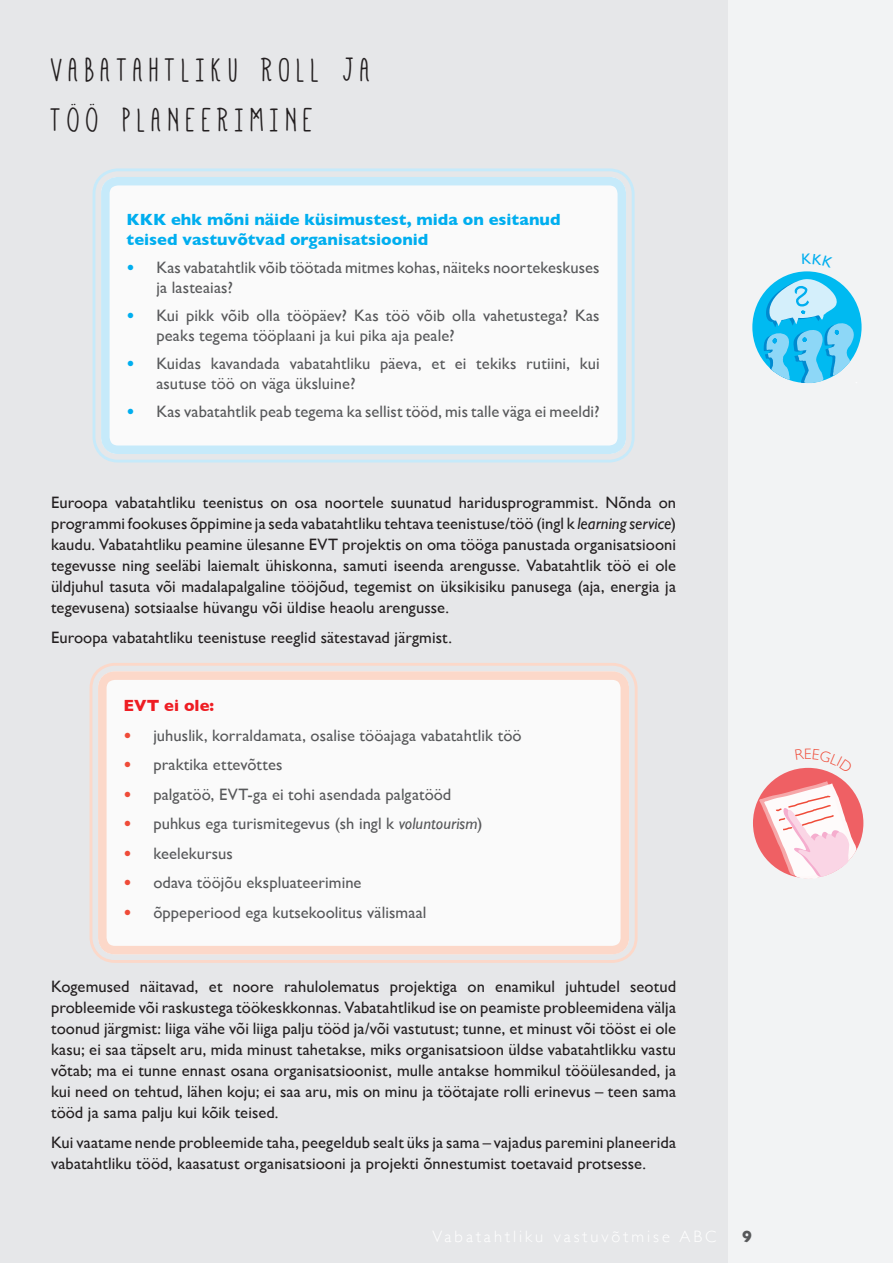
<style>
.page{position:relative;width:893px;height:1263px;background:#fff}
.page>*{position:absolute;margin:0;border:0;box-sizing:border-box;transform-origin:0 0}
.t1{font:37.5px/49.5px "Mathlete Bulky";letter-spacing:.18em;color:#231f20}
.Põhi_text_-_Paragrap{font:16.5px/21px "Gill Sans";letter-spacing:.005em;color:#231f20;text-align:justify}
.t2{font:16.5px/19.8px "Gill Sans";letter-spacing:.005em;color:#57585a}
.t3{font:700 16.5px/19.8px "Gill Sans";color:#00aeef}
.t4{font:700 16.5px "Gill Sans";color:#ee1d23}
.t5{font:700 16.5px "Gill Sans";color:#57585a}
.s1{font-weight:700;color:#00aeef}
.s2{font-style:italic}
.s3{font-weight:700;color:#ef4b38}
</style>
<div class="page">
<div style="left:727px;top:0;width:166px;height:1263px;background:#f2f3f4"></div>
<div style="left:0;top:0;width:727px;height:1263px;background:#e6e7e9"></div>
<div style="left:101px;top:177px;width:525px;height:277px;background:#fafafa;border-radius:17px"></div>
<div style="left:93px;top:168px;width:542px;height:294px;border:3px solid #c6eafa;border-radius:24px"></div>
<div style="left:101px;top:177px;width:525px;height:277px;border:9px solid #c6eafa;border-radius:13px"></div>
<div style="left:98px;top:671px;width:531px;height:283px;background:#fafafa;border-radius:17px"></div>
<div style="left:90px;top:663px;width:548px;height:300px;border:3px solid #fcd8c9;border-radius:24px"></div>
<div style="left:98px;top:671px;width:531px;height:283px;border:9px solid #fcd8c9;border-radius:13px"></div>
<div style="left:752px;top:271px;width:110px;height:112px;background:#00baf1;border-radius:50%"></div>
<svg style="left:764px;top:279px;width:94px;height:105px"></svg>
<div style="left:753px;top:768px;width:110px;height:110px;background:#ef6064;border-radius:50%"></div>
<svg style="left:759px;top:781px;width:99px;height:97px"></svg>
<svg style="left:795px;top:767px;width:34px;height:5px"></svg>
<p class="t1" style="left:51px;top:45px;width:321px">VABATAHTLIKU ROLL JA<br>TÖÖ PLANEERIMINE</p>
<p class="t3" style="left:127px;top:209px;width:435px">KKK ehk mõni näide küsimustest, mida on esitanud teised vastuvõtvad organisatsioonid</p>
<p class="t2" style="left:156px;top:257px;width:445px;text-indent:-30px"><span class="s1">•</span> Kas vabatahtlik võib töötada mitmes kohas, näiteks noortekeskuses ja lasteaias?</p>
<p class="t2" style="left:156px;top:305px;width:445px;text-indent:-30px"><span class="s1">•</span> Kui pikk võib olla tööpäev? Kas töö võib olla vahetustega? Kas peaks tegema tööplaani ja kui pika aja peale?</p>
<p class="t2" style="left:156px;top:353px;width:445px;text-indent:-30px"><span class="s1">•</span> Kuidas kavandada vabatahtliku päeva, et ei tekiks rutiini, kui asutuse töö on väga üksluine?</p>
<p class="t2" style="left:127px;top:401px;width:475px"><span class="s1">•</span> Kas vabatahtlik peab tegema ka sellist tööd, mis talle väga ei meeldi?</p>
<p class="Põhi_text_-_Paragrap" style="left:51px;top:492px;width:627px">Euroopa vabatahtliku teenistus on osa noortele suunatud haridusprogrammist. Nõnda on programmi fookuses õppimine ja seda vabatahtliku tehtava teenistuse/töö (ingl k <span class="s2">learning service</span>) kaudu. Vabatahtliku peamine ülesanne EVT projektis on oma tööga panustada organisatsiooni tegevusse ning seeläbi laiemalt ühiskonna, samuti iseenda arengusse. Vabatahtlik töö ei ole üldjuhul tasuta või madalapalgaline tööjõud, tegemist on üksikisiku panusega (aja, energia ja tegevusena) sotsiaalse hüvangu või üldise heaolu arengusse.</p>
<p class="Põhi_text_-_Paragrap" style="left:51px;top:626px;width:402px">Euroopa vabatahtliku teenistuse reeglid sätestavad järgmist.</p>
<p class="t4" style="left:124px;top:692px;width:92px">EVT ei ole:</p>
<p class="t2" style="left:124px;top:725px;width:400px"><span class="s3">•</span> juhuslik, korraldamata, osalise tööajaga vabatahtlik töö</p>
<p class="t2" style="left:124px;top:754px;width:161px"><span class="s3">•</span> praktika ettevõttes</p>
<p class="t2" style="left:124px;top:784px;width:329px"><span class="s3">•</span> palgatöö, EVT-ga ei tohi asendada palgatööd</p>
<p class="t2" style="left:124px;top:813px;width:360px"><span class="s3">•</span> puhkus ega turismitegevus (sh ingl k <span class="s2">voluntourism</span>)</p>
<p class="t2" style="left:124px;top:843px;width:111px"><span class="s3">•</span> keelekursus</p>
<p class="t2" style="left:124px;top:872px;width:239px"><span class="s3">•</span> odava tööjõu ekspluateerimine</p>
<p class="t2" style="left:124px;top:902px;width:304px"><span class="s3">•</span> õppeperiood ega kutsekoolitus välismaal</p>
<p class="Põhi_text_-_Paragrap" style="left:51px;top:976px;width:627px">Kogemused näitavad, et noore rahulolematus projektiga on enamikul juhtudel seotud probleemide või raskustega töökeskkonnas. Vabatahtlikud ise on peamiste probleemidena välja toonud järgmist: liiga vähe või liiga palju tööd ja/või vastutust; tunne, et minust või tööst ei ole kasu; ei saa täpselt aru, mida minust tahetakse, miks organisatsioon üldse vabatahtlikku vastu võtab; ma ei tunne ennast osana organisatsioonist, mulle antakse hommikul tööülesanded, ja kui need on tehtud, lähen koju; ei saa aru, mis on minu ja töötajate rolli erinevus – teen sama tööd ja sama palju kui kõik teised.</p>
<p class="Põhi_text_-_Paragrap" style="left:51px;top:1132px;width:627px">Kui vaatame nende probleemide taha, peegeldub sealt üks ja sama – vajadus paremini planeerida vabatahtliku tööd, kaasatust organisatsiooni ja projekti õnnestumist toetavaid protsesse.</p>
<p class="t5" style="left:742px;top:1223px;width:11px">9</p>
</div>
